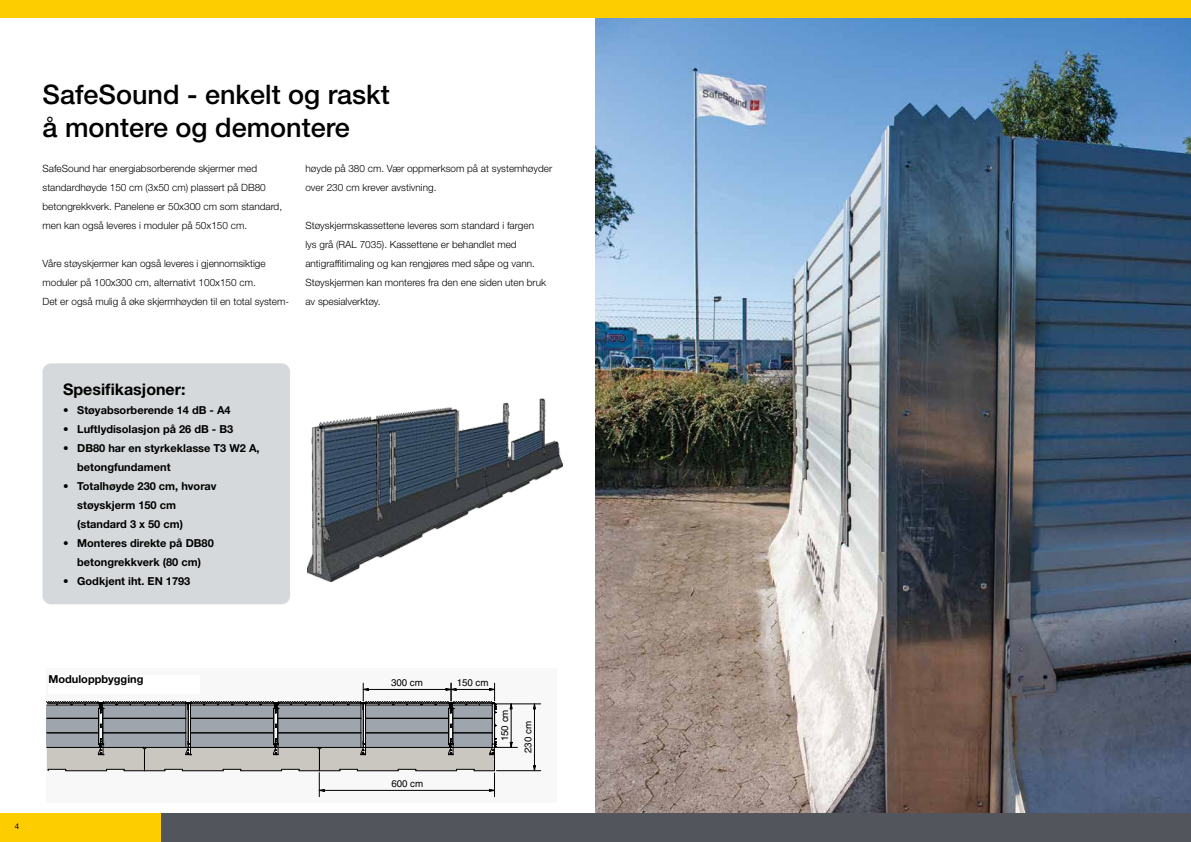
<style>
.page{position:relative;width:1191px;height:842px;background:#fff}
.page>*{position:absolute;margin:0;border:0;box-sizing:border-box;transform-origin:0 0}
.t1{font:500 27px/32.4px "Helvetica Neue LT Std";color:#000}
.t2{font:700 16px "Helvetica Neue LT Std";color:#000}
.t3{font:700 11px/19px "Helvetica Neue LT Std";color:#000}
.t4{font:700 10.7px "Helvetica LT Std";color:#000}
.t5{font:300 10px/19px "Helvetica Neue LT Std";color:#000}
.t6{font:9.7px "Helvetica LT Std";letter-spacing:-.005em;color:#000}
.t7{font:8px "Helvetica Neue";color:#000}
</style>
<div class="page">
<div style="left:46px;top:668px;width:511px;height:135px;background:#f8f8f9"></div>
<div style="left:46px;top:718px;width:53px;height:15px;background:#9fa5ad"></div>
<div style="left:46px;top:705px;width:53px;height:13px;background:#9fa5ad"></div>
<div style="left:46px;top:733px;width:53px;height:14px;background:#9fa5ad"></div>
<div style="left:190px;top:718px;width:84px;height:15px;background:#9fa5ad"></div>
<div style="left:190px;top:705px;width:84px;height:13px;background:#9fa5ad"></div>
<div style="left:190px;top:733px;width:84px;height:14px;background:#9fa5ad"></div>
<div style="left:278px;top:718px;width:83px;height:15px;background:#9fa5ad"></div>
<div style="left:278px;top:705px;width:83px;height:13px;background:#9fa5ad"></div>
<div style="left:278px;top:733px;width:83px;height:14px;background:#9fa5ad"></div>
<div style="left:365px;top:718px;width:84px;height:15px;background:#9fa5ad"></div>
<div style="left:365px;top:705px;width:84px;height:13px;background:#9fa5ad"></div>
<div style="left:365px;top:733px;width:84px;height:14px;background:#9fa5ad"></div>
<div style="left:103px;top:718px;width:83px;height:15px;background:#9fa5ad"></div>
<div style="left:103px;top:705px;width:83px;height:13px;background:#9fa5ad"></div>
<div style="left:103px;top:733px;width:83px;height:14px;background:#9fa5ad"></div>
<div style="left:453px;top:718px;width:39px;height:15px;background:#9fa5ad"></div>
<div style="left:453px;top:705px;width:39px;height:13px;background:#9fa5ad"></div>
<div style="left:453px;top:733px;width:39px;height:14px;background:#9fa5ad"></div>
<hr style="left:365px;top:718px;width:83px;height:1px;background:#000">
<hr style="left:365px;top:733px;width:83px;height:1px;background:#000">
<hr style="left:278px;top:718px;width:83px;height:1px;background:#000">
<hr style="left:278px;top:733px;width:83px;height:1px;background:#000">
<hr style="left:190px;top:718px;width:84px;height:1px;background:#000">
<hr style="left:190px;top:733px;width:84px;height:1px;background:#000">
<hr style="left:103px;top:718px;width:83px;height:1px;background:#000">
<hr style="left:103px;top:733px;width:83px;height:1px;background:#000">
<hr style="left:47px;top:718px;width:52px;height:1px;background:#000">
<hr style="left:47px;top:733px;width:52px;height:1px;background:#000">
<hr style="left:492px;top:704px;width:1px;height:40px;background:#000">
<hr style="left:365px;top:704px;width:1px;height:40px;background:#000">
<hr style="left:361px;top:704px;width:1px;height:43px;background:#000">
<hr style="left:190px;top:704px;width:1px;height:40px;background:#000">
<hr style="left:186px;top:704px;width:1px;height:43px;background:#000">
<hr style="left:494px;top:710px;width:1px;height:31px;background:#000">
<hr style="left:363px;top:710px;width:1px;height:31px;background:#000">
<hr style="left:188px;top:710px;width:1px;height:31px;background:#000">
<hr style="left:448px;top:709px;width:1px;height:34px;background:#000">
<hr style="left:452px;top:709px;width:1px;height:34px;background:#000">
<hr style="left:273px;top:709px;width:1px;height:34px;background:#000">
<hr style="left:277px;top:709px;width:1px;height:34px;background:#000">
<hr style="left:98px;top:709px;width:1px;height:34px;background:#000">
<hr style="left:103px;top:709px;width:1px;height:34px;background:#000">
<hr style="left:453px;top:718px;width:39px;height:1px;background:#000">
<hr style="left:453px;top:733px;width:39px;height:1px;background:#000">
<svg style="left:46px;top:683px;width:450px;height:31px"></svg>
<hr style="left:496px;top:704px;width:45px;height:1px;background:#000">
<hr style="left:511px;top:709px;width:1px;height:34px;background:#000">
<svg style="left:47px;top:738px;width:470px;height:59px"></svg>
<svg style="left:533px;top:703px;width:3px;height:6px"></svg>
<svg style="left:533px;top:765px;width:3px;height:7px"></svg>
<hr style="left:534px;top:709px;width:1px;height:57px;background:#000">
<hr style="left:496px;top:770px;width:45px;height:1px;background:#000">
<div style="left:43px;top:363px;width:247px;height:241px;background:#d6d9db;border-radius:9px"></div>
<img style="left:595px;top:18px;width:596px;height:795px">
<img style="left:307px;top:398px;width:255px;height:183px">
<div style="left:49px;top:675px;width:151px;height:19px;background:#fff"></div>
<div style="left:0;top:813px;width:162px;height:29px;background:#fecd00"></div>
<div style="left:162px;top:813px;width:1029px;height:29px;background:#52555b"></div>
<div style="left:0;top:0;width:1191px;height:18px;background:#fecd00"></div>
<h1 class="t1" style="left:43px;top:78px;width:349px">SafeSound - enkelt og raskt å montere og demontere</h1>
<p class="t5" style="left:43px;top:159px;width:241px">SafeSound har energiabsorberende skjermer med standardhøyde 150 cm (3x50 cm) plassert på DB80 betongrekkverk. Panelene er 50x300 cm som standard, men kan også leveres i moduler på 50x150 cm.</p>
<p class="t5" style="left:43px;top:254px;width:248px">Våre støyskjermer kan også leveres i gjennomsiktige moduler på 100x300 cm, alternativt 100x150 cm.<br>Det er også mulig å øke skjermhøyden til en total system-</p>
<p class="t5" style="left:305px;top:159px;width:248px">høyde på 380 cm. Vær oppmerksom på at systemhøyder over 230 cm krever avstivning.</p>
<p class="t5" style="left:305px;top:216px;width:242px">Støyskjermskassettene leveres som standard i fargen lys grå (RAL 7035). Kassettene er behandlet med antigraffitimaling og kan rengjøres med såpe og vann.<br>Støyskjermen kan monteres fra den ene siden uten bruk av spesialverktøy.</p>
<h2 class="t2" style="left:63px;top:379px;width:124px">Spesifikasjoner:</h2>
<p class="t3" style="left:63px;top:400px;width:169px">• Støyabsorberende 14 dB - A4</p>
<p class="t3" style="left:63px;top:419px;width:172px">• Luftlydisolasjon på 26 dB - B3</p>
<p class="t3" style="left:77px;top:438px;width:184px;text-indent:-14px">• DB80 har en styrkeklasse T3 W2 A, betongfundament</p>
<p class="t3" style="left:77px;top:476px;width:141px;text-indent:-14px">• Totalhøyde 230 cm, hvorav støyskjerm 150 cm (standard 3 x 50 cm)</p>
<p class="t3" style="left:63px;top:533px;width:152px;text-align:center">• Monteres direkte på DB80 betongrekkverk (80 cm)</p>
<p class="t3" style="left:63px;top:571px;width:129px">• Godkjent iht. EN 1793</p>
<p class="t3" style="left:49px;top:670px;width:96px">Moduloppbygging</p>
<p class="t4" style="left:53px;top:677px;width:87px">Modulopbygning</p>
<p class="t7" style="left:15px;top:820px;width:6px">4</p>
<p class="t6" style="left:391px;top:677px;width:33px">300 cm</p>
<p class="t6" style="left:457px;top:677px;width:33px">150 cm</p>
<p class="t6" style="left:391px;top:778px;width:33px">600 cm</p>
<p class="t6" style="left:499px;top:741px;width:33px;rotate:-90deg">150 cm</p>
<p class="t6" style="left:522px;top:753px;width:33px;rotate:-90deg">230 cm</p>
</div>
